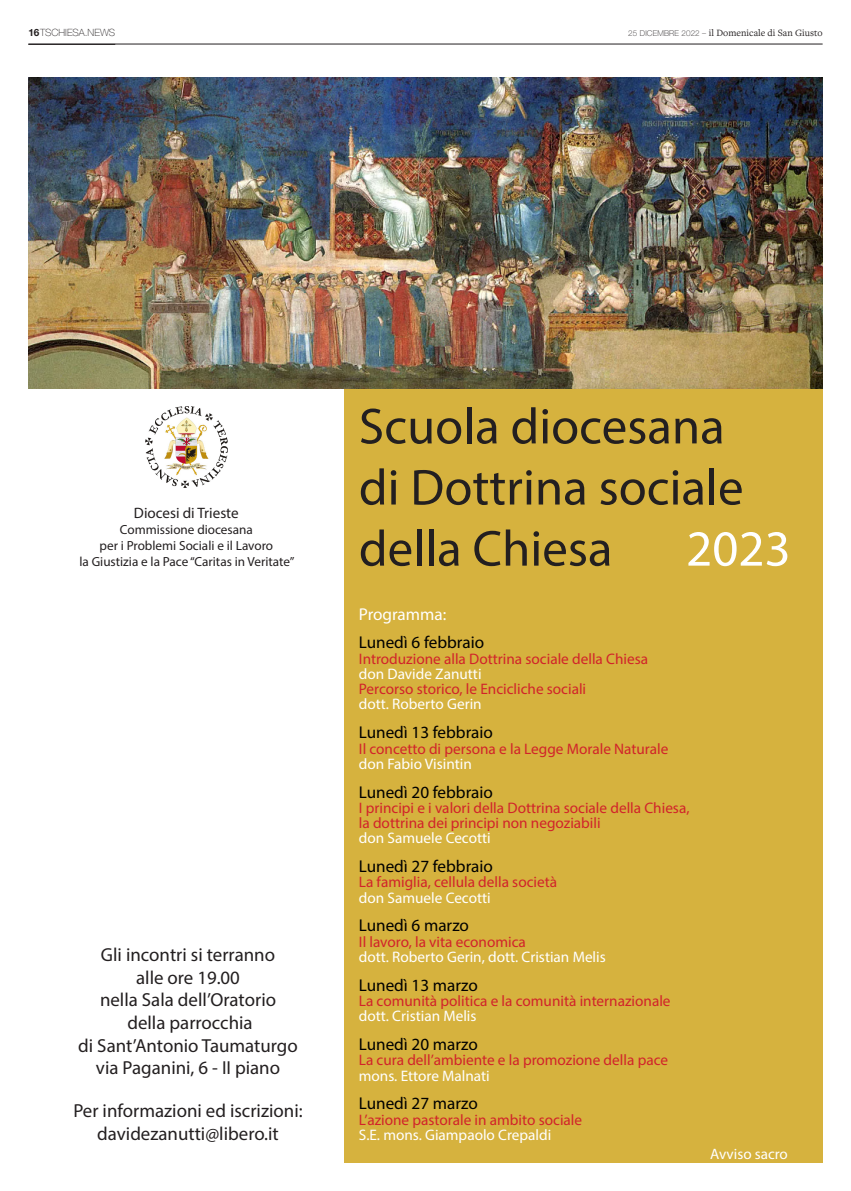
<style>
.page{position:relative;width:851px;height:1191px;background:#fff}
.page>*{position:absolute;margin:0;border:0;box-sizing:border-box;transform-origin:0 0}
.t1{font:50.9px/61.1px "Myriad Pro";color:#231f20}
.t2{font:50.9px "Myriad Pro";color:#fff}
.t3{font:18.9px/22.6px "Myriad Pro";color:#231f20;text-align:center}
.t4{font:17.1px/28.8px "Myriad Pro";color:#000}
.t5{font:15.2px/15.2px "Myriad Pro";color:#d1232a}
.t6{font:15.2px/15.2px "Myriad Pro";color:#fff}
.t7{font:15.1px "Myriad Pro";color:#231f20}
.t8{font:15.1px "Myriad Pro";color:#fff}
.t9{font:13.2px/15.8px "Myriad Pro";color:#231f20;text-align:center}
.t10{font:10px "Freight Text Pro";color:#231f20}
.t11{font:100 10px "Helvetica Neue LT Std";color:#231f20}
.s1{font-weight:700}
.s2{font-family:"Helvetica Neue LT Std";font-weight:100;font-size:8px}
.s3{color:#fff}
.s4{color:#d1232a}
</style>
<div class="page">
<hr style="left:28px;top:44px;width:794px;height:1px;background:#231f20">
<div style="left:344px;top:376px;width:478px;height:786px;background:#d6b23e"></div>
<img style="left:28px;top:78px;width:794px;height:311px">
<img style="left:145px;top:406px;width:82px;height:82px">
<p class="t11" style="left:28px;top:26px;width:88px"><span class="s1">16</span>TSCHIESA.NEWS</p>
<p class="t10" style="left:628px;top:26px;width:196px"><span class="s2">25 DICEMBRE 2022 –</span> il Domenicale di San Giusto</p>
<p class="t7" style="left:134px;top:503px;width:106px">Diocesi di Trieste</p>
<p class="t9" style="left:79px;top:521px;width:216px">Commissione diocesana<br>per i Problemi Sociali e il Lavoro<br>la Giustizia e la Pace “Caritas in Veritate”</p>
<p class="t3" style="left:78px;top:943px;width:221px">Gli incontri si terranno<br>alle ore 19.00<br>nella Sala dell’Oratorio<br>della parrocchia<br>di Sant’Antonio Taumaturgo via Paganini, 6 - II piano</p>
<p class="t3" style="left:73px;top:1099px;width:231px">Per informazioni ed iscrizioni: davidezanutti@libero.it</p>
<p class="t1" style="left:359px;top:395px;width:386px">Scuola diocesana di Dottrina sociale della Chiesa</p>
<p class="t2" style="left:686px;top:517px;width:106px">2023</p>
<p class="t4" style="left:359px;top:599px;width:127px"><span class="s3">Programma:<br></span>Lunedì 6 febbraio</p>
<p class="t5" style="left:359px;top:651px;width:291px">Introduzione alla Dottrina sociale della Chiesa <span class="s3">don Davide Zanutti<br></span>Percorso storico, le Encicliche sociali<br><span class="s3">dott. Roberto Gerin</span></p>
<p class="t4" style="left:359px;top:718px;width:135px">Lunedì 13 febbraio</p>
<p class="t5" style="left:359px;top:740px;width:311px">Il concetto di persona e la Legge Morale Naturale <span class="s3">don Fabio Visintin</span></p>
<p class="t4" style="left:359px;top:777px;width:135px">Lunedì 20 febbraio</p>
<p class="t5" style="left:359px;top:800px;width:332px">I principi e i valori della Dottrina sociale della Chiesa, la dottrina dei principi non negoziabili<br><span class="s3">don Samuele Cecotti</span></p>
<p class="t4" style="left:359px;top:851px;width:135px">Lunedì 27 febbraio</p>
<p class="t5" style="left:359px;top:874px;width:200px">La famiglia, cellula della società <span class="s3">don Samuele Cecotti</span></p>
<p class="t4" style="left:359px;top:911px;width:112px">Lunedì 6 marzo</p>
<p class="t6" style="left:359px;top:933px;width:248px"><span class="s4">Il lavoro, la vita economica<br></span>dott. Roberto Gerin, dott. Cristian Melis</p>
<p class="t4" style="left:359px;top:970px;width:120px">Lunedì 13 marzo</p>
<p class="t5" style="left:359px;top:993px;width:313px">La comunità politica e la comunità internazionale <span class="s3">dott. Cristian Melis</span></p>
<p class="t4" style="left:359px;top:1029px;width:120px">Lunedì 20 marzo</p>
<p class="t5" style="left:359px;top:1052px;width:310px">La cura dell’ambiente e la promozione della pace <span class="s3">mons. Ettore Malnati</span></p>
<p class="t4" style="left:359px;top:1089px;width:120px">Lunedì 27 marzo</p>
<p class="t5" style="left:359px;top:1111px;width:225px">L’azione pastorale in ambito sociale<br><span class="s3">S.E. mons. Giampaolo Crepaldi</span></p>
<p class="t8" style="left:710px;top:1144px;width:79px">Avviso sacro</p>
</div>
